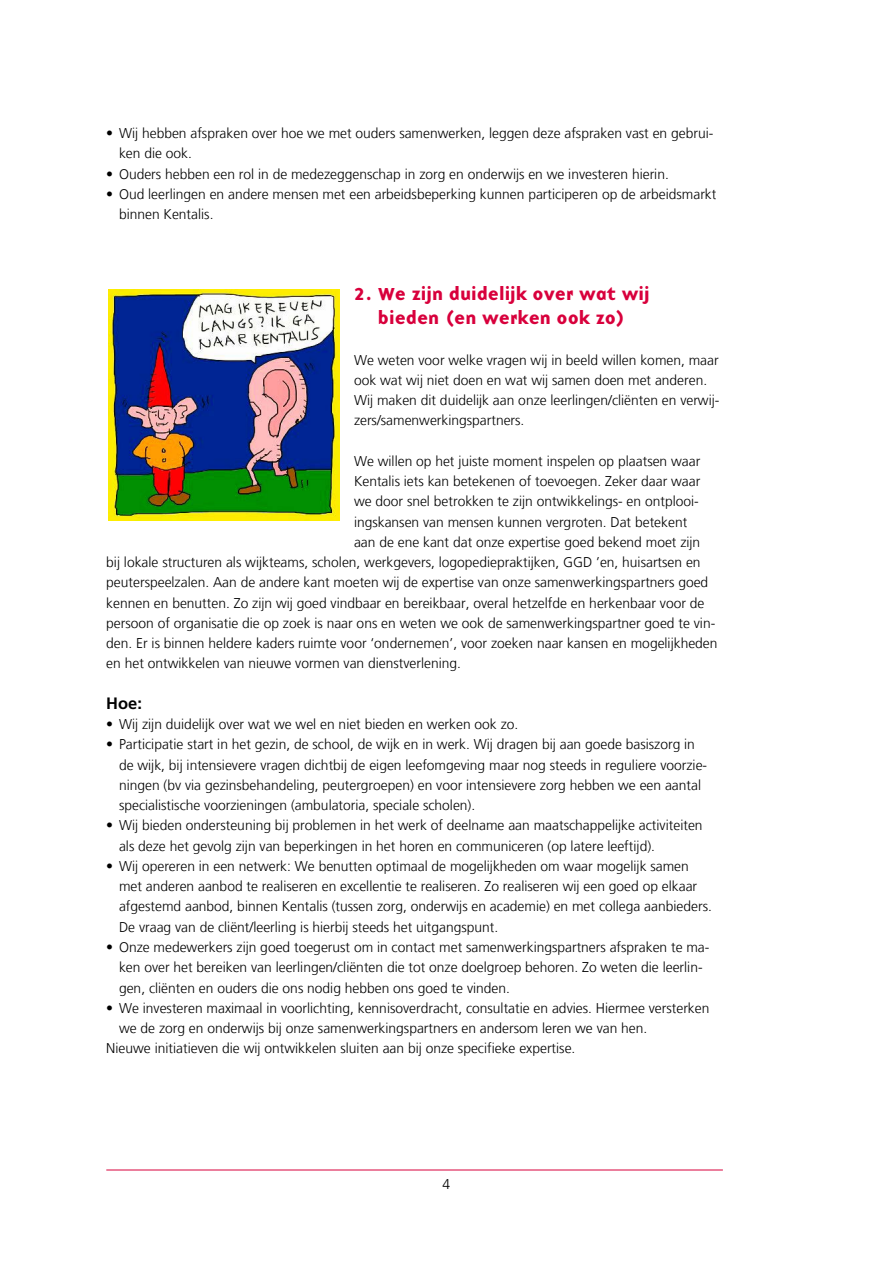
<style>
.page{position:relative;width:893px;height:1263px;background:#fff}
.page>*{position:absolute;margin:0;border:0;box-sizing:border-box;transform-origin:0 0}
.t1{font:18px/24px "Base Nine B";color:#d8003c;text-align:center;scale:.93 1}
.t2{font:700 16.5px "Frutiger LT Std";color:#000}
.t3{font:300 14.1px/20.2px "Frutiger LT";color:#000}
</style>
<div class="page">
<hr style="left:106px;top:1170px;width:617px;height:1px;background:#d8003c">
<img style="left:109px;top:289px;width:231px;height:231px">
<p class="t3" style="left:119px;top:123px;width:596px;text-indent:-13px">• Wij hebben afspraken over hoe we met ouders samenwerken, leggen deze afspraken vast en gebrui&shy;ken die ook.</p>
<p class="t3" style="left:106px;top:164px;width:564px">• Ouders hebben een rol in de medezeggenschap in zorg en onderwijs en we investeren hierin.</p>
<p class="t3" style="left:119px;top:184px;width:599px;text-indent:-13px">• Oud leerlingen en andere mensen met een arbeidsbeperking kunnen participeren op de arbeidsmarkt binnen Kentalis.</p>
<p class="t1" style="left:354px;top:282px;width:319px">2. We zijn duidelijk over wat wij bieden (en werken ook zo)</p>
<p class="t3" style="left:354px;top:350px;width:367px">We weten voor welke vragen wij in beeld willen komen, maar ook wat wij niet doen en wat wij samen doen met anderen.<br>Wij maken dit duidelijk aan onze leerlingen/cliënten en verwij&shy;zers/samenwerkingspartners.</p>
<p class="t3" style="left:354px;top:451px;width:348px">We willen op het juiste moment inspelen op plaatsen waar</p>
<p class="t3" style="left:354px;top:471px;width:348px">Kentalis iets kan betekenen of toevoegen. Zeker daar waar</p>
<p class="t3" style="left:354px;top:492px;width:346px">we door snel betrokken te zijn ontwikkelings- en ontplooi-</p>
<p class="t3" style="left:354px;top:512px;width:335px">ingskansen van mensen kunnen vergroten. Dat betekent</p>
<p class="t3" style="left:354px;top:532px;width:348px">aan de ene kant dat onze expertise goed bekend moet zijn</p>
<p class="t3" style="left:106px;top:552px;width:596px">bij lokale structuren als wijkteams, scholen, werkgevers, logopediepraktijken, GGD ’en, huisartsen en</p>
<p class="t3" style="left:106px;top:573px;width:603px">peuterspeelzalen. Aan de andere kant moeten wij de expertise van onze samenwerkingspartners goed</p>
<p class="t3" style="left:106px;top:593px;width:600px">kennen en benutten. Zo zijn wij goed vindbaar en bereikbaar, overal hetzelfde en herkenbaar voor de</p>
<p class="t3" style="left:106px;top:613px;width:610px">persoon of organisatie die op zoek is naar ons en weten we ook de samenwerkingspartner goed te vin-</p>
<p class="t3" style="left:106px;top:633px;width:613px">den. Er is binnen heldere kaders ruimte voor ‘ondernemen’, voor zoeken naar kansen en mogelijkheden</p>
<p class="t3" style="left:106px;top:654px;width:356px">en het ontwikkelen van nieuwe vormen van dienstverlening.</p>
<p class="t2" style="left:106px;top:693px;width:37px">Hoe:</p>
<p class="t3" style="left:106px;top:714px;width:414px">• Wij zijn duidelijk over wat we wel en niet bieden en werken ook zo.</p>
<p class="t3" style="left:119px;top:735px;width:590px;text-indent:-13px">• Participatie start in het gezin, de school, de wijk en in werk. Wij dragen bij aan goede basiszorg in de wijk, bij intensievere vragen dichtbij de eigen leefomgeving maar nog steeds in reguliere voorzie&shy;ningen (bv via gezinsbehandeling, peutergroepen) en voor intensievere zorg hebben we een aantal specialistische voorzieningen (ambulatoria, speciale scholen).</p>
<p class="t3" style="left:119px;top:816px;width:585px;text-indent:-13px">• Wij bieden ondersteuning bij problemen in het werk of deelname aan maatschappelijke activiteiten als deze het gevolg zijn van beperkingen in het horen en communiceren (op latere leeftijd).</p>
<p class="t3" style="left:119px;top:856px;width:594px;text-indent:-13px">• Wij opereren in een netwerk: We benutten optimaal de mogelijkheden om waar mogelijk samen met anderen aanbod te realiseren en excellentie te realiseren. Zo realiseren wij een goed op elkaar afgestemd aanbod, binnen Kentalis (tussen zorg, onderwijs en academie) en met collega aanbieders.<br>De vraag van de cliënt/leerling is hierbij steeds het uitgangspunt.</p>
<p class="t3" style="left:119px;top:937px;width:592px;text-indent:-13px">• Onze medewerkers zijn goed toegerust om in contact met samenwerkingspartners afspraken te ma&shy;ken over het bereiken van leerlingen/cliënten die tot onze doelgroep behoren. Zo weten die leerlin&shy;gen, cliënten en ouders die ons nodig hebben ons goed te vinden.</p>
<p class="t3" style="left:106px;top:998px;width:605px">• We investeren maximaal in voorlichting, kennisoverdracht, consultatie en advies. Hiermee versterken</p>
<p class="t3" style="left:119px;top:1018px;width:530px">we de zorg en onderwijs bij onze samenwerkingspartners en andersom leren we van hen.</p>
<p class="t3" style="left:106px;top:1038px;width:471px">Nieuwe initiatieven die wij ontwikkelen sluiten aan bij onze specifieke expertise.</p>
<p class="t3" style="left:443px;top:1174px;width:9px">4</p>
</div>
